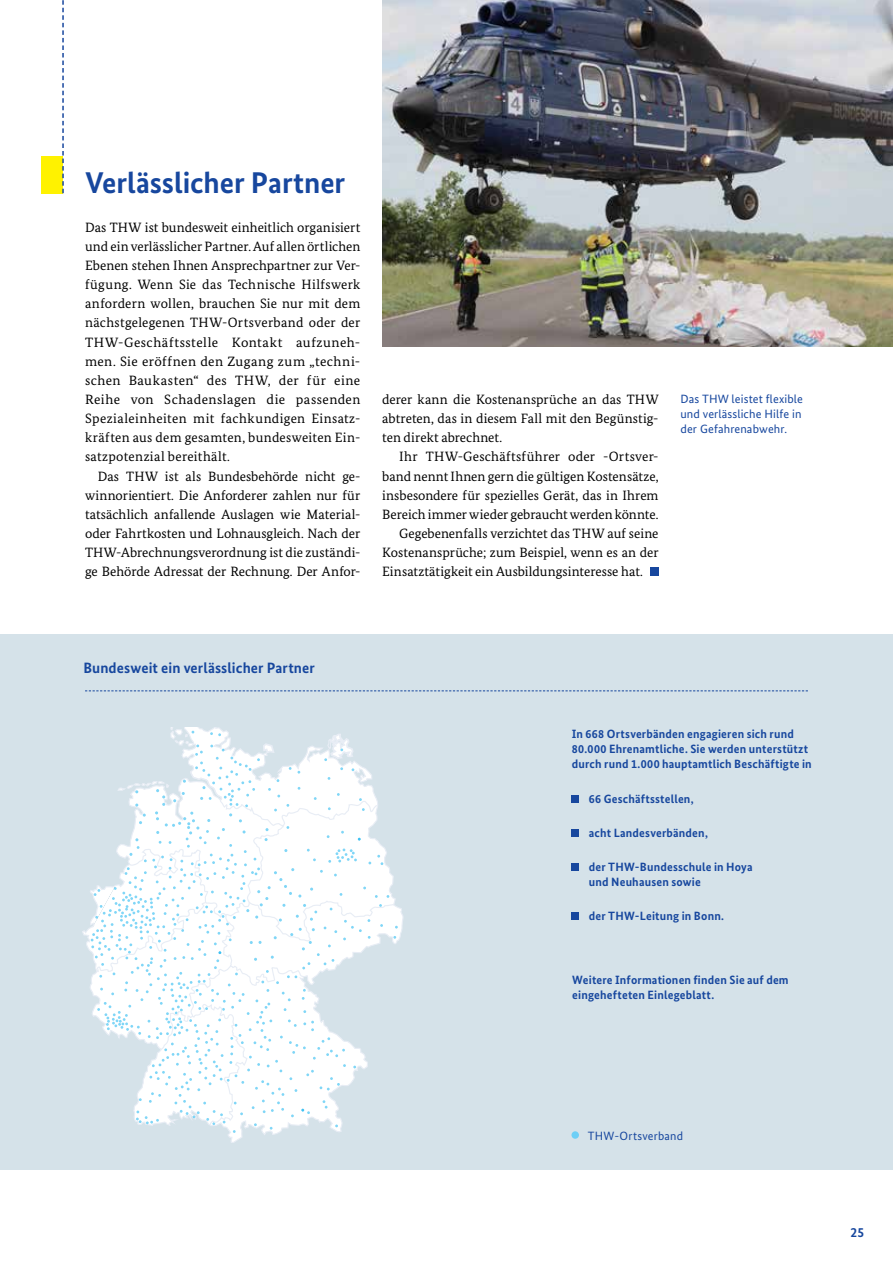
<style>
.page{position:relative;width:893px;height:1263px;background:#fff}
.page>*{position:absolute;margin:0;border:0;box-sizing:border-box;transform-origin:0 0}
.t1{font:700 30px "Bundes Sans";color:#17479e}
.t2{font:700 15px "Bundes Sans";letter-spacing:.01em;color:#17479e}
.t3{font:13.5px/19.2px "Bundes Serif";letter-spacing:.005em;color:#000;text-align:justify}
.t4{font:700 13.5px "Bundes Sans";color:#17479e}
.t5{font:700 12px/15px "Bundes Sans";letter-spacing:.015em;color:#17479e}
.t6{font:12px/15px "Bundes Sans";letter-spacing:.01em;color:#17479e;text-align:justify}
</style>
<div class="page">
<div style="left:0;top:634px;width:893px;height:535px;background:#d5e2e9"></div>
<div style="left:650px;top:568px;width:9px;height:8px;background:#17479e"></div>
<div style="left:572px;top:795px;width:7px;height:7px;background:#17479e"></div>
<div style="left:572px;top:830px;width:7px;height:7px;background:#17479e"></div>
<div style="left:572px;top:864px;width:7px;height:7px;background:#17479e"></div>
<div style="left:572px;top:913px;width:7px;height:7px;background:#17479e"></div>
<div style="left:41px;top:156px;width:21px;height:37px;background:#fff200"></div>
<svg style="left:62px;top:0;width:2px;height:193px"></svg>
<img style="left:383px;top:0;width:510px;height:347px">
<svg style="left:85px;top:690px;width:723px;height:1px"></svg>
<svg style="left:91px;top:728px;width:307px;height:405px"></svg>
<div style="left:571px;top:1131px;width:8px;height:8px;background:#6dcff6;border-radius:50%"></div>
<h1 class="t1" style="left:85px;top:165px;width:261px">Verlässlicher Partner</h1>
<p class="t3" style="left:85px;top:217px;width:277px">Das THW ist bundesweit einheitlich organisiert und ein verlässlicher Partner. Auf allen örtlichen Ebenen stehen Ihnen Ansprechpartner zur Ver&shy;fügung. Wenn Sie das Technische Hilfswerk anfordern wollen, brauchen Sie nur mit dem nächstgelegenen THW-Ortsverband oder der THW-Geschäftsstelle Kontakt aufzuneh&shy;men. Sie eröffnen den Zugang zum „techni&shy;schen Baukasten“ des THW, der für eine Reihe von Schadenslagen die passenden Spezialeinheiten mit fachkundigen Einsatz&shy;kräften aus dem gesamten, bundesweiten Ein&shy;satzpotenzial bereithält.</p>
<p class="t3" style="left:85px;top:466px;width:277px;text-indent:13px">Das THW ist als Bundesbehörde nicht ge&shy;winnorientiert. Die Anforderer zahlen nur für tatsächlich anfallende Auslagen wie Material&shy;oder Fahrtkosten und Lohnausgleich. Nach der THW-Abrechnungsverordnung ist die zuständi&shy;ge Behörde Adressat der Rechnung. Der Anfor-</p>
<p class="t3" style="left:382px;top:390px;width:278px">derer kann die Kostenansprüche an das THW abtreten, das in diesem Fall mit den Begünstig&shy;ten direkt abrechnet.</p>
<p class="t3" style="left:399px;top:447px;width:261px">Ihr THW-Geschäftsführer oder -Ortsver-</p>
<p class="t3" style="left:382px;top:466px;width:278px">band nennt Ihnen gern die gültigen Kostensätze,</p>
<p class="t3" style="left:382px;top:485px;width:278px">insbesondere für spezielles Gerät, das in Ihrem</p>
<p class="t3" style="left:382px;top:504px;width:278px">Bereich immer wieder gebraucht werden könnte.</p>
<p class="t3" style="left:399px;top:523px;width:261px">Gegebenenfalls verzichtet das THW auf seine</p>
<p class="t3" style="left:382px;top:543px;width:278px">Kostenansprüche; zum Beispiel, wenn es an der</p>
<p class="t3" style="left:382px;top:562px;width:262px">Einsatztätigkeit ein Ausbildungsinteresse hat.</p>
<p class="t6" style="left:680px;top:391px;width:124px">Das THW leistet flexible und verlässliche Hilfe in der Gefahrenabwehr.</p>
<p class="t2" style="left:83px;top:659px;width:233px">Bundesweit ein verlässlicher Partner</p>
<p class="t5" style="left:572px;top:727px;width:241px">In 668 Ortsverbänden engagieren sich rund<br>80.000 Ehrenamtliche. Sie werden unterstützt durch rund 1.000 hauptamtlich Beschäftigte in</p>
<p class="t5" style="left:589px;top:791px;width:106px">66 Geschäftsstellen,</p>
<p class="t5" style="left:589px;top:825px;width:121px">acht Landesverbänden,</p>
<p class="t5" style="left:589px;top:859px;width:165px">der THW-Bundesschule in Hoya und Neuhausen sowie</p>
<p class="t5" style="left:589px;top:908px;width:137px">der THW-Leitung in Bonn.</p>
<p class="t5" style="left:572px;top:972px;width:218px">Weitere Informationen finden Sie auf dem eingehefteten Einlegeblatt.</p>
<p class="t6" style="left:588px;top:1128px;width:97px">THW-Ortsverband</p>
<p class="t4" style="left:850px;top:1224px;width:15px">25</p>
</div>
